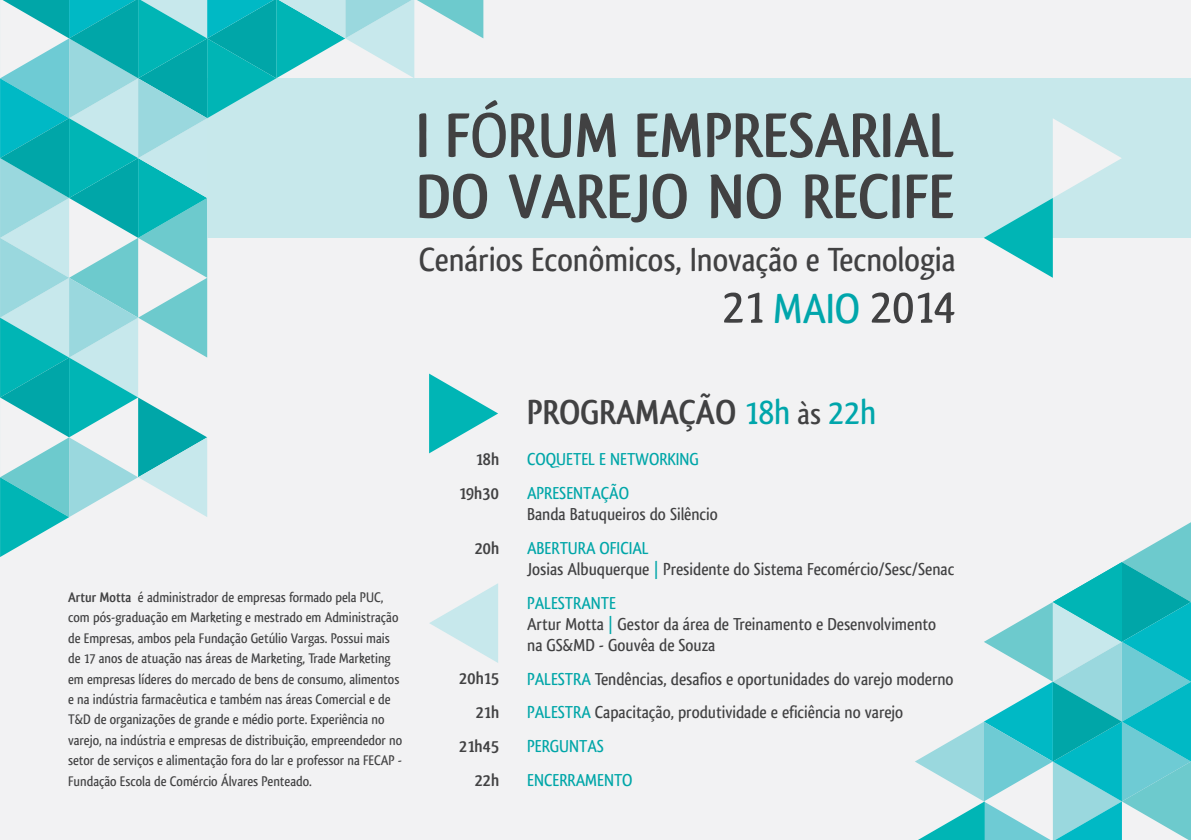
<style>
.page{position:relative;width:1191px;height:840px;background:#fff}
.page>*{position:absolute;margin:0;border:0;box-sizing:border-box;transform-origin:0 0}
.t1{font:700 65.6px/61px "Qlassik";color:#414142}
.t2{font:500 50px "Qlassik";color:#414142}
.t3{font:700 36px "Qlassik";color:#414142}
.t4{font:500 34.8px "Qlassik";color:#414142}
.t5{font:500 31.6px "Qlassik";color:#414142}
.t6{font:500 18px/21px "Qlassik";color:#414142}
.t7{font:500 18px/33.8px "Qlassik";color:#00a6a8}
.t8{font:700 18px/33.8px "Qlassik";color:#414142;text-align:right}
.t9{font:500 14.4px/20.4px "Qlassik";color:#414142}
.s1{font-size:44px;color:#00a6ab}
.s2{font-weight:700}
.s3{font-weight:500;color:#00a6ab}
.s4{color:#00a6a8}
</style>
<div class="page">
<div style="left:0;top:0;width:1191px;height:839px;background:#f2f2f3"></div>
<div style="left:207px;top:78px;width:984px;height:160px;background:#c7e8eb"></div>
<svg style="left:984px;top:118px;width:137px;height:159px"></svg>
<svg style="left:915px;top:522px;width:276px;height:317px"></svg>
<svg style="left:0;top:0;width:498px;height:556px"></svg>
<svg style="left:429px;top:583px;width:69px;height:79px"></svg>
<h1 class="t1" style="left:416px;top:107px;width:540px">I FÓRUM EMPRESARIAL<br>DO VAREJO NO RECIFE</h1>
<h3 class="t4" style="left:419px;top:245px;width:538px">Cenários Econômicos, Inovação e Tecnologia</h3>
<h2 class="t2" style="left:722px;top:285px;width:235px">21 <span class="s1">MAIO</span> 2014</h2>
<p class="t9" style="left:68px;top:587px;width:335px"><span class="s2">Artur Motta</span> é administrador de empresas formado pela PUC, com pós-graduação em Marketing e mestrado em Administração de Empresas, ambos pela Fundação Getúlio Vargas. Possui mais de 17 anos de atuação nas áreas de Marketing, Trade Marketing em empresas líderes do mercado de bens de consumo, alimentos e na indústria farmacêutica e também nas áreas Comercial e de T&amp;D de organizações de grande e médio porte. Experiência no varejo, na indústria e empresas de distribuição, empreendedor no setor de serviços e alimentação fora do lar e professor na FECAP - Fundação Escola de Comércio Álvares Penteado.</p>
<p class="t8" style="left:459px;top:442px;width:42px">18h<br>19h30</p>
<p class="t8" style="left:475px;top:531px;width:26px">20h</p>
<p class="t8" style="left:459px;top:662px;width:42px">20h15<br>21h<br>21h45<br>22h</p>
<h3 class="t3" style="left:527px;top:397px;width:350px">PROGRAMAÇÃO <span class="s3">18h 22h</span></h3>
<h3 class="t5" style="left:797px;top:400px;width:25px">às</h3>
<p class="t7" style="left:527px;top:443px;width:173px">COQUETEL E NETWORKING<br>APRESENTAÇÃO</p>
<p class="t7" style="left:527px;top:531px;width:123px">ABERTURA OFICIAL</p>
<p class="t7" style="left:653px;top:552px;width:7px">|</p>
<p class="t7" style="left:527px;top:592px;width:90px;line-height:21px;text-align:right">PALESTRANTE |</p>
<p class="t6" style="left:527px;top:504px;width:192px">Banda Batuqueiros do Silêncio</p>
<p class="t6" style="left:527px;top:559px;width:428px">Josias Albuquerque Presidente do Sistema Fecomércio/Sesc/Senac</p>
<p class="t6" style="left:527px;top:613px;width:410px">Artur Motta Gestor da área de Treinamento e Desenvolvimento na GS&amp;MD - Gouvêa de Souza</p>
<p class="t6" style="left:527px;top:662px;width:428px;line-height:33.8px"><span class="s4">PALESTRA</span> Tendências, desafios e oportunidades do varejo moderno<br><span class="s4">PALESTRA</span> Capacitação, produtividade e eficiência no varejo</p>
<p class="t7" style="left:527px;top:729px;width:107px">PERGUNTAS<br>ENCERRAMENTO</p>
</div>
